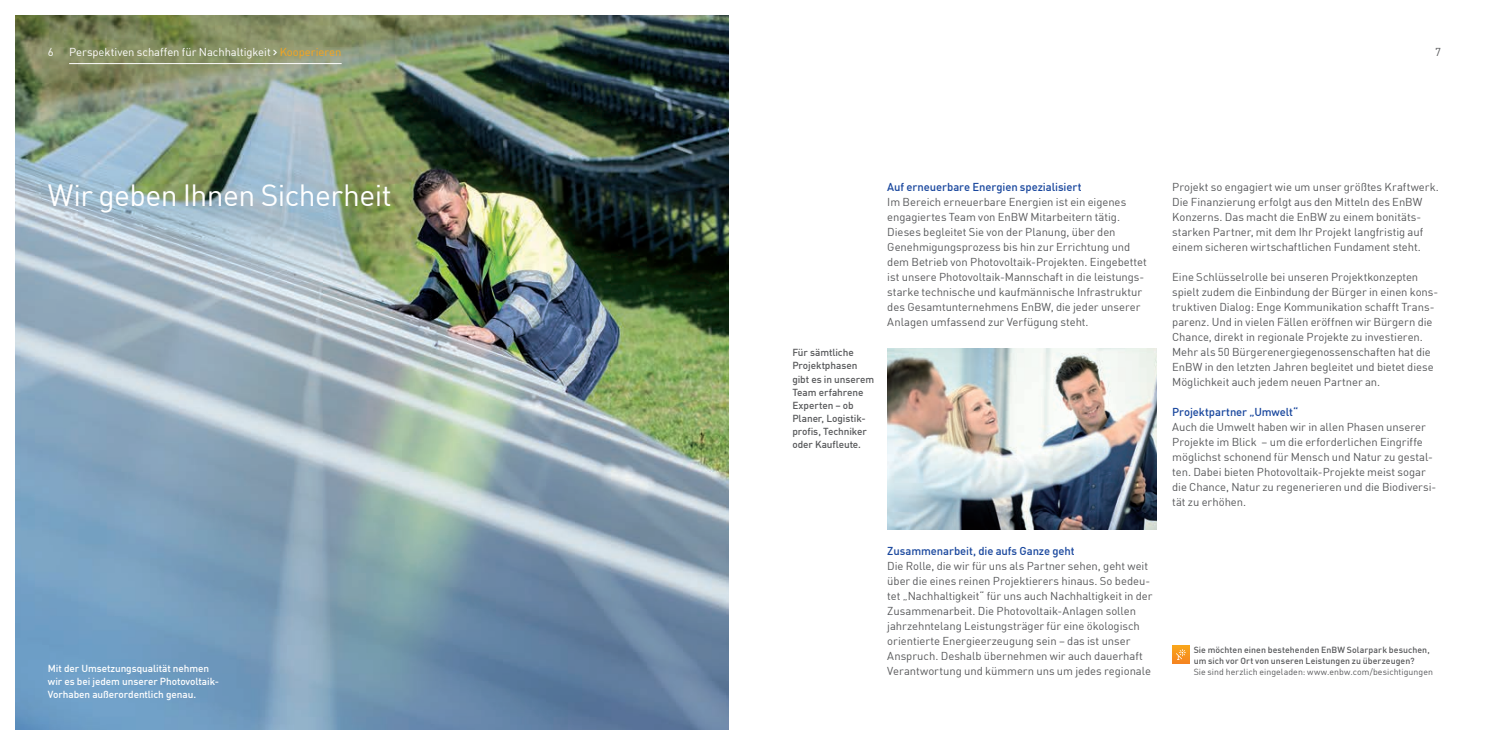
<style>
.page{position:relative;width:1489px;height:745px;background:#fff}
.page>*{position:absolute;margin:0;border:0;box-sizing:border-box;transform-origin:0 0}
.t1{font:30px "En BWDIN Pro";letter-spacing:-.02em;color:#fff}
.t2{font:11.25px/15px "En BWDIN Pro";letter-spacing:-.005em;color:#57585a}
.t3{font:500 11.25px "En BWDIN Pro";letter-spacing:-.01em;color:#18469d}
.t4{font:11.25px "En BWDIN Pro";letter-spacing:-.005em;color:#fff}
.t5{font:500 10px/13.1px "En BWDIN Pro";letter-spacing:-.01em;color:#57585a}
.t6{font:500 10px/13.1px "En BWDIN Pro";letter-spacing:-.01em;color:#fff}
.t7{font:500 8.75px/11.2px "En BWDIN Pro";letter-spacing:.01em;color:#57585a}
.t8{font:8.75px "En BWDIN Pro";letter-spacing:.005em;color:#57585a}
.s1{color:#f9a51b}
</style>
<div class="page">
<img style="left:16px;top:16px;width:712px;height:712px">
<img style="left:887px;top:348px;width:269px;height:180px">
<svg style="left:1172px;top:645px;width:17px;height:18px"></svg>
<svg style="left:1175px;top:648px;width:10px;height:11px"></svg>
<hr style="left:69px;top:63px;width:272px;height:1px;background:#fff">
<p class="t4" style="left:48px;top:43px;width:7px">6</p>
<p class="t4" style="left:69px;top:43px;width:274px">Perspektiven schaffen für Nachhaltigkeit › <span class="s1">Kooperieren</span></p>
<p class="t2" style="left:1434px;top:43px;width:7px">7</p>
<h1 class="t1" style="left:48px;top:171px;width:345px">Wir geben Ihnen Sicherheit</h1>
<p class="t6" style="left:48px;top:659px;width:173px">Mit der Umsetzungsqualität nehmen wir es bei jedem unserer Photovoltaik-<br>Vorhaben außerordentlich genau.</p>
<p class="t5" style="left:792px;top:344px;width:83px">Für sämtliche<br>Projektphasen gibt es in unserem<br>Team erfahrene<br>Experten – ob<br>Planer, Logistik&shy;profis, Techniker oder Kaufleute.</p>
<p class="t3" style="left:887px;top:178px;width:196px">Auf erneuerbare Energien spezialisiert</p>
<p class="t2" style="left:887px;top:193px;width:261px">Im Bereich erneuerbare Energien ist ein eigenes engagiertes Team von EnBW Mitarbeitern tätig.<br>Dieses begleitet Sie von der Planung, über den Genehmigungsprozess bis hin zur Errichtung und dem Betrieb von Photovoltaik-Projekten. Eingebettet ist unsere Photovoltaik-Mannschaft in die leistungs&shy;starke technische und kaufmännische Infrastruktur des Gesamtunternehmens EnBW, die jeder unserer Anlagen umfassend zur Verfügung steht.</p>
<p class="t3" style="left:887px;top:541px;width:189px">Zusammenarbeit, die aufs Ganze geht</p>
<p class="t2" style="left:887px;top:557px;width:267px">Die Rolle, die wir für uns als Partner sehen, geht weit über die eines reinen Projektierers hinaus. So bedeu&shy;tet „Nachhaltigkeit“ für uns auch Nachhaltigkeit in der Zusammenarbeit. Die Photovoltaik-Anlagen sollen jahrzehntelang Leistungsträger für eine ökologisch orientierte Energieerzeugung sein – das ist unser Anspruch. Deshalb übernehmen wir auch dauerhaft Verantwortung und kümmern uns um jedes regionale</p>
<p class="t2" style="left:1172px;top:178px;width:268px">Projekt so engagiert wie um unser größtes Kraftwerk.<br>Die Finanzierung erfolgt aus den Mitteln des EnBW Konzerns. Das macht die EnBW zu einem bonitäts&shy;starken Partner, mit dem Ihr Projekt langfristig auf einem sicheren wirtschaftlichen Fundament steht.</p>
<p class="t2" style="left:1172px;top:268px;width:267px">Eine Schlüsselrolle bei unseren Projektkonzepten spielt zudem die Einbindung der Bürger in einen kons&shy;truktiven Dialog: Enge Kommunikation schafft Trans&shy;parenz. Und in vielen Fällen eröffnen wir Bürgern die Chance, direkt in regionale Projekte zu investieren.<br>Mehr als 50 Bürgerenergiegenossenschaften hat die EnBW in den letzten Jahren begleitet und bietet diese Möglichkeit auch jedem neuen Partner an.</p>
<p class="t3" style="left:1172px;top:403px;width:127px">Projektpartner „Umwelt“</p>
<p class="t2" style="left:1172px;top:418px;width:265px">Auch die Umwelt haben wir in allen Phasen unserer Projekte im Blick – um die erforderlichen Eingriffe möglichst schonend für Mensch und Natur zu gestal&shy;ten. Dabei bieten Photovoltaik-Projekte meist sogar die Chance, Natur zu regenerieren und die Biodiversi&shy;tät zu erhöhen.</p>
<p class="t7" style="left:1193px;top:642px;width:237px">Sie möchten einen bestehenden EnBW Solarpark besuchen, um sich vor Ort von unseren Leistungen zu überzeugen?</p>
<p class="t8" style="left:1193px;top:665px;width:241px">Sie sind herzlich eingeladen: www.enbw.com/besichtigungen</p>
</div>
